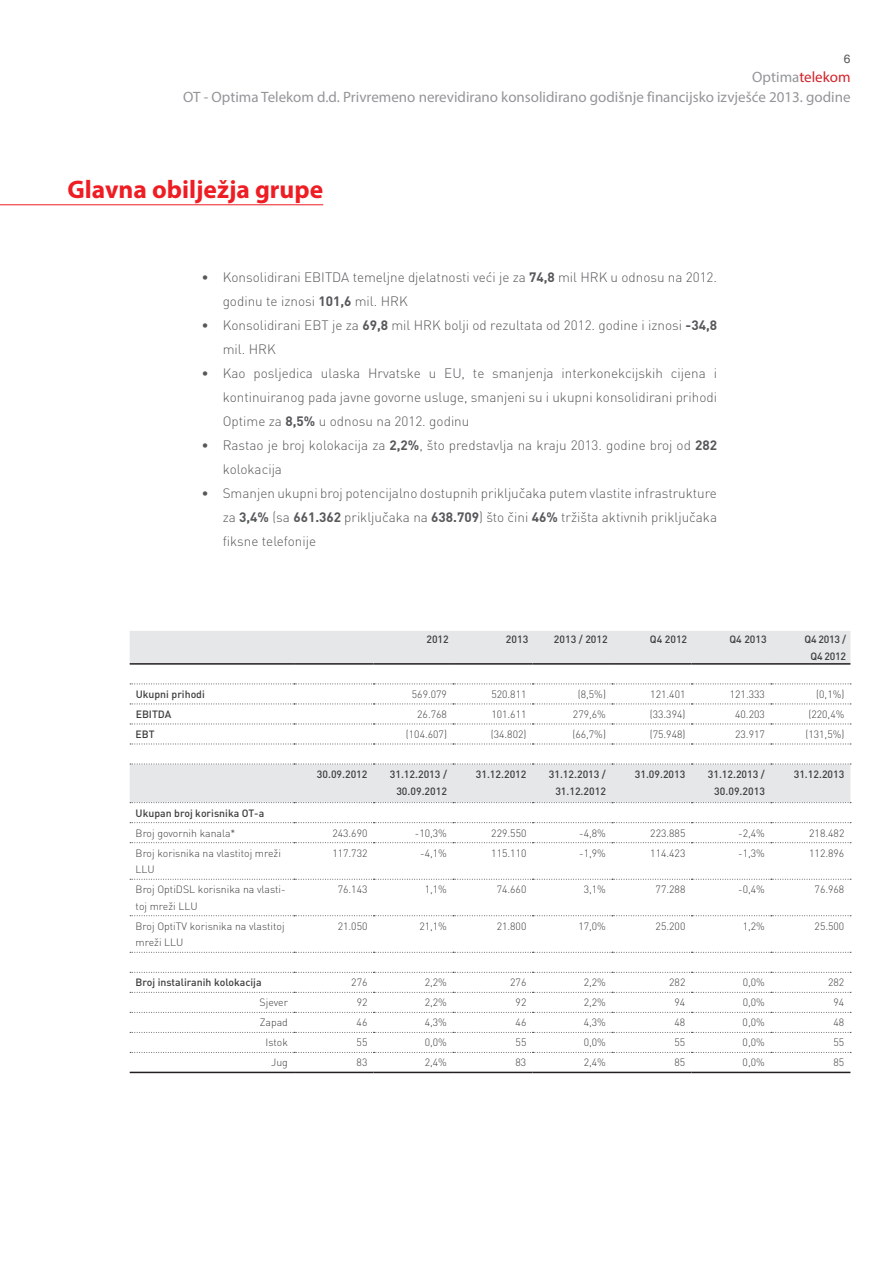
<style>
.page{position:relative;width:893px;height:1263px;background:#fff}
.page>*{position:absolute;margin:0;border:0;box-sizing:border-box;transform-origin:0 0}
.t1{font:700 25.5px "Myriad Pro";color:#ee1d23}
.t2{font:15px/19.5px "Myriad Pro";color:#939598;text-align:right}
.t3{font:300 13.5px/24px "DIN Pro";color:#57585a}
.t4{font:12px "Helvetica";color:#57585a}
.t5{font:300 10.5px/16.5px "DIN Pro";color:#3e3e3f}
.t6{font:500 10.5px/16.5px "DIN Pro";color:#3e3e3f;text-align:right}
.t7{font:500 10.5px/16.5px "DIN Pro";letter-spacing:-.025em;color:#3e3e3f;text-align:center}
.s1{color:#d1232a}
.s2{font-weight:700}
</style>
<div class="page">
<hr style="left:0;top:204px;width:323px;height:1px;background:#ee1d23">
<svg style="left:130px;top:631px;width:720px;height:171px"></svg>
<hr style="left:130px;top:663px;width:164px;height:2px;background:#231f20">
<hr style="left:294px;top:663px;width:80px;height:2px;background:#231f20">
<hr style="left:374px;top:663px;width:79px;height:2px;background:#231f20">
<hr style="left:453px;top:663px;width:79px;height:2px;background:#231f20">
<hr style="left:532px;top:663px;width:80px;height:2px;background:#231f20">
<hr style="left:612px;top:663px;width:79px;height:2px;background:#231f20">
<hr style="left:691px;top:663px;width:80px;height:2px;background:#231f20">
<hr style="left:771px;top:663px;width:79px;height:2px;background:#231f20">
<hr style="left:130px;top:1072px;width:164px;height:1px;background:#231f20">
<hr style="left:294px;top:1072px;width:80px;height:1px;background:#231f20">
<hr style="left:374px;top:1072px;width:79px;height:1px;background:#231f20">
<hr style="left:453px;top:1072px;width:79px;height:1px;background:#231f20">
<hr style="left:532px;top:1072px;width:80px;height:1px;background:#231f20">
<hr style="left:612px;top:1072px;width:79px;height:1px;background:#231f20">
<hr style="left:691px;top:1072px;width:80px;height:1px;background:#231f20">
<hr style="left:771px;top:1072px;width:79px;height:1px;background:#231f20">
<svg style="left:130px;top:683px;width:721px;height:1px"></svg>
<svg style="left:130px;top:703px;width:721px;height:1px"></svg>
<svg style="left:130px;top:723px;width:721px;height:1px"></svg>
<svg style="left:130px;top:744px;width:721px;height:1px"></svg>
<svg style="left:130px;top:764px;width:721px;height:1px"></svg>
<svg style="left:130px;top:802px;width:721px;height:1px"></svg>
<svg style="left:130px;top:822px;width:721px;height:1px"></svg>
<svg style="left:130px;top:842px;width:721px;height:1px"></svg>
<svg style="left:130px;top:879px;width:721px;height:1px"></svg>
<svg style="left:130px;top:915px;width:721px;height:1px"></svg>
<svg style="left:130px;top:952px;width:721px;height:1px"></svg>
<svg style="left:130px;top:972px;width:721px;height:1px"></svg>
<svg style="left:130px;top:992px;width:721px;height:1px"></svg>
<svg style="left:130px;top:1012px;width:721px;height:1px"></svg>
<svg style="left:130px;top:1032px;width:721px;height:1px"></svg>
<svg style="left:130px;top:1052px;width:721px;height:1px"></svg>
<p class="t4" style="left:844px;top:52px;width:8px">6</p>
<p class="t2" style="left:183px;top:67px;width:669px">Optima<span class="s1">telekom<br></span>OT - Optima Telekom d.d. Privremeno nerevidirano konsolidirano godišnje financijsko izvješće 2013. godine</p>
<h1 class="t1" style="left:67px;top:173px;width:257px">Glavna obilježja grupe</h1>
<p class="t3" style="left:223px;top:265px;width:496px;text-indent:-21px">• Konsolidirani EBITDA temeljne djelatnosti veći je za <span class="s2">74,8</span> mil HRK u odnosu na 2012. godinu te iznosi <span class="s2">101,6</span> mil. HRK</p>
<p class="t3" style="left:223px;top:313px;width:496px;text-indent:-21px">• Konsolidirani EBT je za <span class="s2">69,8</span> mil HRK bolji od rezultata od 2012. godine i iznosi <span class="s2">-34,8 </span>mil. HRK</p>
<p class="t3" style="left:223px;top:361px;width:496px;text-align:justify;text-indent:-21px">• Kao posljedica ulaska Hrvatske u EU, te smanjenja interkonekcijskih cijena i kontinuiranog pada javne govorne usluge, smanjeni su i ukupni konsolidirani prihodi Optime za <span class="s2">8,5%</span> u odnosu na 2012. godinu</p>
<p class="t3" style="left:223px;top:433px;width:496px;text-indent:-21px">• Rastao je broj kolokacija za <span class="s2">2,2%</span>, što predstavlja na kraju 2013. godine broj od <span class="s2">282 </span>kolokacija</p>
<p class="t3" style="left:223px;top:481px;width:496px;text-align:justify;text-indent:-21px">• Smanjen ukupni broj potencijalno dostupnih priključaka putem vlastite infrastrukture za <span class="s2">3,4%</span> (sa <span class="s2">661.362</span> priključaka na <span class="s2">638.709</span>) što čini <span class="s2">46%</span> tržišta aktivnih priključaka fiksne telefonije</p>
<p class="t6" style="left:426px;top:631px;width:24px">2012</p>
<p class="t6" style="left:506px;top:631px;width:24px">2013</p>
<p class="t6" style="left:554px;top:631px;width:55px">2013 / 2012</p>
<p class="t6" style="left:650px;top:631px;width:39px">Q4 2012</p>
<p class="t6" style="left:729px;top:631px;width:39px">Q4 2013</p>
<p class="t7" style="left:804px;top:631px;width:43px">Q4 2013 /<br>Q4 2012</p>
<p class="t6" style="left:136px;top:685px;width:71px">Ukupni prihodi</p>
<p class="t5" style="left:412px;top:685px;width:37px">569.079</p>
<p class="t5" style="left:491px;top:685px;width:37px">520.811</p>
<p class="t5" style="left:578px;top:685px;width:30px">(8,5%)</p>
<p class="t5" style="left:650px;top:685px;width:37px">121.401</p>
<p class="t5" style="left:730px;top:685px;width:37px">121.333</p>
<p class="t5" style="left:816px;top:685px;width:30px">(0,1%)</p>
<p class="t6" style="left:136px;top:705px;width:37px">EBITDA</p>
<p class="t5" style="left:417px;top:705px;width:31px">26.768</p>
<p class="t5" style="left:491px;top:705px;width:37px">101.611</p>
<p class="t5" style="left:573px;top:705px;width:34px">279,6%</p>
<p class="t5" style="left:650px;top:705px;width:37px">(33.394)</p>
<p class="t5" style="left:735px;top:705px;width:31px">40.203</p>
<p class="t5" style="left:808px;top:705px;width:37px">(220,4%</p>
<p class="t6" style="left:136px;top:725px;width:21px">EBT</p>
<p class="t5" style="left:406px;top:725px;width:43px">(104.607)</p>
<p class="t5" style="left:491px;top:725px;width:37px">(34.802)</p>
<p class="t5" style="left:572px;top:725px;width:35px">(66,7%)</p>
<p class="t5" style="left:650px;top:725px;width:37px">(75.948)</p>
<p class="t5" style="left:735px;top:725px;width:31px">23.917</p>
<p class="t5" style="left:805px;top:725px;width:40px">(131,5%)</p>
<p class="t6" style="left:317px;top:765px;width:52px">30.09.2012</p>
<p class="t6" style="left:390px;top:765px;width:59px">31.12.2013 /<br>30.09.2012</p>
<p class="t6" style="left:476px;top:765px;width:52px">31.12.2012</p>
<p class="t6" style="left:549px;top:765px;width:59px">31.12.2013 /<br>31.12.2012</p>
<p class="t6" style="left:635px;top:765px;width:52px">31.09.2013</p>
<p class="t6" style="left:708px;top:765px;width:59px">31.12.2013 /<br>30.09.2013</p>
<p class="t6" style="left:794px;top:765px;width:52px">31.12.2013</p>
<p class="t6" style="left:136px;top:804px;width:130px">Ukupan broj korisnika OT-a</p>
<p class="t5" style="left:136px;top:824px;width:101px">Broj govornih kanala*</p>
<p class="t5" style="left:332px;top:824px;width:37px">243.690</p>
<p class="t5" style="left:415px;top:824px;width:34px">-10,3%</p>
<p class="t5" style="left:491px;top:824px;width:37px">229.550</p>
<p class="t5" style="left:579px;top:824px;width:28px">-4,8%</p>
<p class="t5" style="left:650px;top:824px;width:37px">223.885</p>
<p class="t5" style="left:738px;top:824px;width:28px">-2,4%</p>
<p class="t5" style="left:809px;top:824px;width:37px">218.482</p>
<p class="t5" style="left:136px;top:844px;width:147px">Broj korisnika na vlastitoj mreži<br>LLU</p>
<p class="t5" style="left:332px;top:844px;width:37px">117.732</p>
<p class="t5" style="left:420px;top:844px;width:28px">-4,1%</p>
<p class="t5" style="left:491px;top:844px;width:37px">115.110</p>
<p class="t5" style="left:579px;top:844px;width:28px">-1,9%</p>
<p class="t5" style="left:650px;top:844px;width:37px">114.423</p>
<p class="t5" style="left:738px;top:844px;width:28px">-1,3%</p>
<p class="t5" style="left:809px;top:844px;width:37px">112.896</p>
<p class="t5" style="left:136px;top:881px;width:152px">Broj OptiDSL korisnika na vlasti&shy;toj mreži LLU</p>
<p class="t5" style="left:338px;top:881px;width:31px">76.143</p>
<p class="t5" style="left:425px;top:881px;width:24px">1,1%</p>
<p class="t5" style="left:497px;top:881px;width:31px">74.660</p>
<p class="t5" style="left:584px;top:881px;width:24px">3,1%</p>
<p class="t5" style="left:656px;top:881px;width:31px">77.288</p>
<p class="t5" style="left:738px;top:881px;width:28px">-0,4%</p>
<p class="t5" style="left:815px;top:881px;width:31px">76.968</p>
<p class="t5" style="left:136px;top:917px;width:151px">Broj OptiTV korisnika na vlastitoj mreži LLU</p>
<p class="t5" style="left:338px;top:917px;width:31px">21.050</p>
<p class="t5" style="left:419px;top:917px;width:29px">21,1%</p>
<p class="t5" style="left:497px;top:917px;width:31px">21.800</p>
<p class="t5" style="left:578px;top:917px;width:29px">17,0%</p>
<p class="t5" style="left:656px;top:917px;width:31px">25.200</p>
<p class="t5" style="left:743px;top:917px;width:24px">1,2%</p>
<p class="t5" style="left:815px;top:917px;width:31px">25.500</p>
<p class="t6" style="left:136px;top:974px;width:128px">Broj instaliranih kolokacija</p>
<p class="t5" style="left:351px;top:974px;width:18px">276</p>
<p class="t5" style="left:425px;top:974px;width:24px">2,2%</p>
<p class="t5" style="left:510px;top:974px;width:18px">276</p>
<p class="t5" style="left:584px;top:974px;width:24px">2,2%</p>
<p class="t5" style="left:669px;top:974px;width:18px">282</p>
<p class="t5" style="left:743px;top:974px;width:24px">0,0%</p>
<p class="t5" style="left:828px;top:974px;width:18px">282</p>
<p class="t5" style="left:260px;top:994px;width:30px">Sjever</p>
<p class="t5" style="left:357px;top:994px;width:12px">92</p>
<p class="t5" style="left:425px;top:994px;width:24px">2,2%</p>
<p class="t5" style="left:516px;top:994px;width:12px">92</p>
<p class="t5" style="left:584px;top:994px;width:24px">2,2%</p>
<p class="t5" style="left:675px;top:994px;width:12px">94</p>
<p class="t5" style="left:743px;top:994px;width:24px">0,0%</p>
<p class="t5" style="left:833px;top:994px;width:12px">94</p>
<p class="t5" style="left:260px;top:1014px;width:30px">Zapad</p>
<p class="t5" style="left:357px;top:1014px;width:12px">46</p>
<p class="t5" style="left:425px;top:1014px;width:24px">4,3%</p>
<p class="t5" style="left:516px;top:1014px;width:12px">46</p>
<p class="t5" style="left:584px;top:1014px;width:24px">4,3%</p>
<p class="t5" style="left:675px;top:1014px;width:12px">48</p>
<p class="t5" style="left:743px;top:1014px;width:24px">0,0%</p>
<p class="t5" style="left:833px;top:1014px;width:12px">48</p>
<p class="t5" style="left:266px;top:1034px;width:24px">Istok</p>
<p class="t5" style="left:357px;top:1034px;width:12px">55</p>
<p class="t5" style="left:425px;top:1034px;width:24px">0,0%</p>
<p class="t5" style="left:516px;top:1034px;width:12px">55</p>
<p class="t5" style="left:584px;top:1034px;width:24px">0,0%</p>
<p class="t5" style="left:675px;top:1034px;width:12px">55</p>
<p class="t5" style="left:743px;top:1034px;width:24px">0,0%</p>
<p class="t5" style="left:833px;top:1034px;width:12px">55</p>
<p class="t5" style="left:271px;top:1054px;width:18px">Jug</p>
<p class="t5" style="left:357px;top:1054px;width:12px">83</p>
<p class="t5" style="left:425px;top:1054px;width:24px">2,4%</p>
<p class="t5" style="left:516px;top:1054px;width:12px">83</p>
<p class="t5" style="left:584px;top:1054px;width:24px">2,4%</p>
<p class="t5" style="left:674px;top:1054px;width:12px">85</p>
<p class="t5" style="left:743px;top:1054px;width:24px">0,0%</p>
<p class="t5" style="left:833px;top:1054px;width:12px">85</p>
</div>
